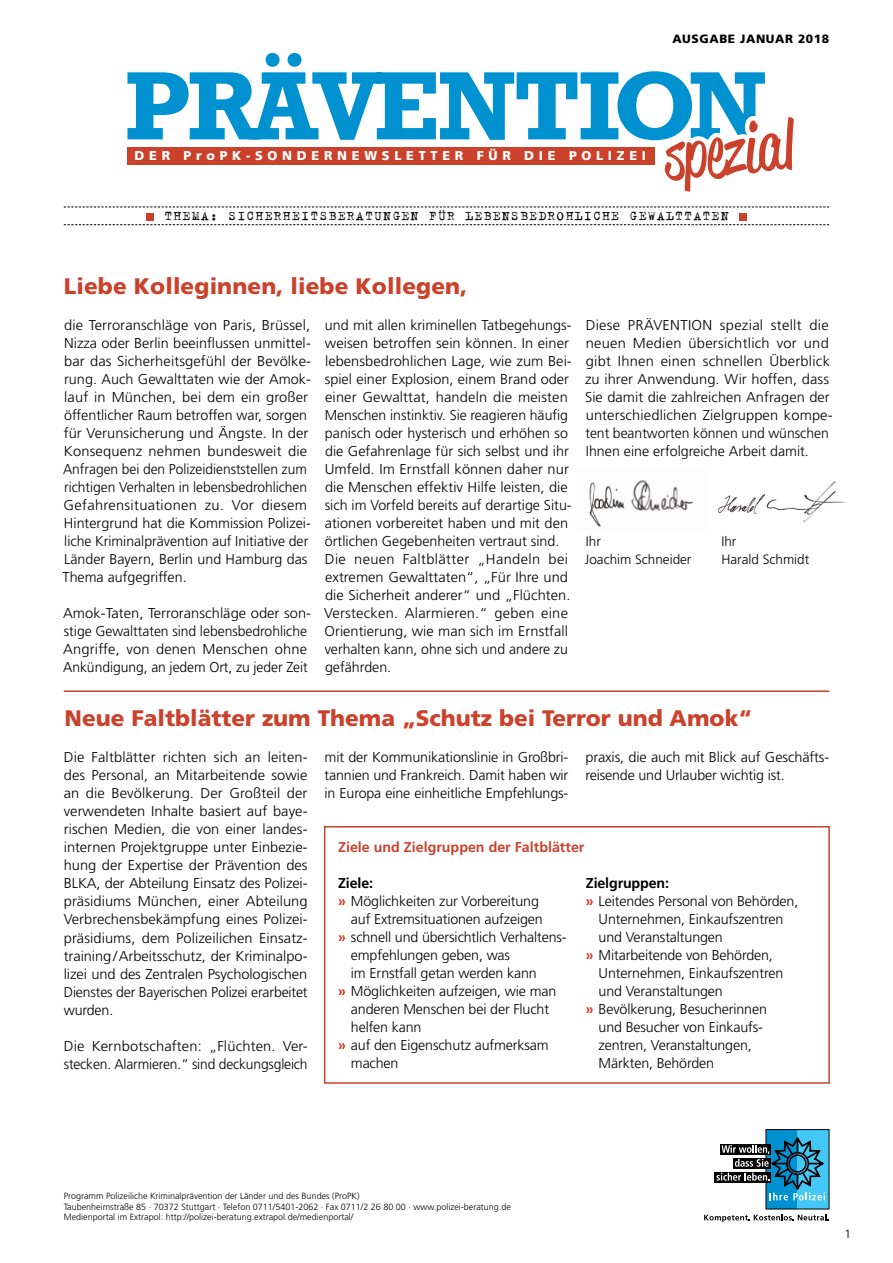
<style>
.page{position:relative;width:893px;height:1263px;background:#fff}
.page>*{position:absolute;margin:0;border:0;box-sizing:border-box;transform-origin:0 0}
.t1{font:900 22.5px "Frutiger LT Std";color:#ca422c}
.t2{font:300 14.25px/18px "Frutiger LT Std";color:#000}
.t3{font:14.25px "Trixie";letter-spacing:.09em;color:#000}
.t4{font:700 14.25px "Frutiger LT Std";color:#ca422c}
.t5{font:700 14.25px "Frutiger LT Std";letter-spacing:-.01em;color:#000}
.t6{font:300 13.5px "Frutiger LT Std";color:#000}
.t7{font:900 12.75px "Frutiger LT Std";letter-spacing:.37em;color:#fff}
.t8{font:900 12px "Frutiger LT Std";letter-spacing:.05em;color:#000}
.t9{font:300 12px "Frutiger LT Std";color:#000}
.t10{font:300 9px/10.5px "Frutiger LT Std";color:#000}
.s1{font-weight:700;color:#ca422c}
</style>
<div class="page">
<div style="left:128px;top:147px;width:527px;height:17px;background:#ca422c"></div>
<svg style="left:64px;top:207px;width:765px;height:1px"></svg>
<svg style="left:64px;top:224px;width:765px;height:1px"></svg>
<div style="left:147px;top:213px;width:7px;height:7px;background:#ca422c"></div>
<svg style="left:704px;top:1214px;width:125px;height:8px"></svg>
<div style="left:766px;top:1129px;width:31px;height:80px;background:#0091d1"></div>
<div style="left:797px;top:1129px;width:32px;height:80px;background:#44c8f5"></div>
<div style="left:766px;top:1129px;width:63px;height:80px;border:1px solid #000"></div>
<div style="left:714px;top:1171px;width:57px;height:11px;background:#000"></div>
<svg style="left:716px;top:1135px;width:109px;height:65px"></svg>
<svg style="left:127px;top:53px;width:529px;height:87px"></svg>
<svg style="left:656px;top:71px;width:147px;height:155px"></svg>
<svg style="left:665px;top:117px;width:129px;height:75px"></svg>
<img style="left:589px;top:480px;width:105px;height:47px">
<img style="left:717px;top:481px;width:128px;height:41px">
<hr style="left:64px;top:690px;width:765px;height:2px;background:#ca422c">
<div style="left:324px;top:826px;width:506px;height:258px;border:2px solid #ca422c"></div>
<p class="t8" style="left:672px;top:31px;width:158px">AUSGABE JANUAR 2018</p>
<p class="t7" style="left:135px;top:148px;width:513px">DER ProPK-SONDERNEWSLETTER FÜR DIE POLIZEI</p>
<p class="t3" style="left:164px;top:207px;width:566px">THEMA: SICHERHEITSBERATUNGEN FÜR LEBENSBEDROHLICHE GEWALTTATEN</p>
<h1 class="t1" style="left:64px;top:273px;width:405px">Liebe Kolleginnen, liebe Kollegen,</h1>
<p class="t2" style="left:324px;top:317px;width:249px">und mit allen kriminellen Tatbegehungs&shy;weisen betroffen sein können. In einer lebensbedrohlichen Lage, wie zum Bei&shy;spiel einer Explosion, einem Brand oder einer Gewalttat, handeln die meisten Menschen instinktiv. Sie reagieren häufig panisch oder hysterisch und erhöhen so die Gefahrenlage für sich selbst und ihr Umfeld. Im Ernstfall können daher nur die Menschen effektiv Hilfe leisten, die sich im Vorfeld bereits auf derartige Situ&shy;ationen vorbereitet haben und mit den örtlichen Gegebenheiten vertraut sind.<br>Die neuen Faltblätter „Handeln bei extremen Gewalttaten“, „Für Ihre und die Sicherheit anderer“ und „Flüchten.<br>Verstecken. Alarmieren.“ geben eine Orientierung, wie man sich im Ernstfall verhalten kann, ohne sich und andere zu gefährden.</p>
<p class="t2" style="left:585px;top:317px;width:249px">Diese PRÄVENTION spezial stellt die neuen Medien übersichtlich vor und gibt Ihnen einen schnellen Überblick zu ihrer Anwendung. Wir hoffen, dass Sie damit die zahlreichen Anfragen der unterschiedlichen Zielgruppen kompe&shy;tent beantworten können und wünschen Ihnen eine erfolgreiche Arbeit damit.</p>
<h1 class="t1" style="left:64px;top:705px;width:689px">Neue Faltblätter zum Thema „Schutz bei Terror und Amok“</h1>
<p class="t2" style="left:63px;top:317px;width:250px">die Terroranschläge von Paris, Brüssel, Nizza oder Berlin beeinflussen unmittel&shy;bar das Sicherheitsgefühl der Bevölke&shy;rung. Auch Gewalttaten wie der Amok&shy;lauf in München, bei dem ein großer öffentlicher Raum betroffen war, sorgen für Verunsicherung und Ängste. In der Konsequenz nehmen bundesweit die Anfragen bei den Polizeidienststellen zum richtigen Verhalten in lebensbedrohlichen Gefahrensituationen zu. Vor diesem Hintergrund hat die Kommission Polizei&shy;liche Kriminalprävention auf Initiative der Länder Bayern, Berlin und Hamburg das Thema aufgegriffen.</p>
<p class="t2" style="left:63px;top:605px;width:249px">Amok-Taten, Terroranschläge oder son&shy;stige Gewalttaten sind lebensbedrohliche Angriffe, von denen Menschen ohne Ankündigung, an jedem Ort, zu jeder Zeit</p>
<p class="t6" style="left:586px;top:534px;width:16px">Ihr</p>
<p class="t6" style="left:721px;top:534px;width:16px">Ihr</p>
<p class="t6" style="left:585px;top:552px;width:108px">Joachim Schneider</p>
<p class="t6" style="left:721px;top:552px;width:89px">Harald Schmidt</p>
<p class="t2" style="left:64px;top:749px;width:245px;text-align:justify">Die Faltblätter richten sich an leiten&shy;des Personal, an Mitarbeitende sowie an die Bevölkerung. Der Großteil der verwendeten Inhalte basiert auf baye&shy;rischen Medien, die von einer landes&shy;internen Projektgruppe unter Einbezie&shy;hung der Expertise der Prävention des BLKA, der Abteilung Einsatz des Polizei&shy;präsidiums München, einer Abteilung Verbrechensbekämpfung eines Polizei&shy;präsidiums, dem Polizeilichen Einsatz&shy;training/Arbeitsschutz, der Kriminalpo&shy;lizei und des Zentralen Psychologischen Dienstes der Bayerischen Polizei erarbeitet wurden.</p>
<p class="t2" style="left:64px;top:1037px;width:245px">Die Kernbotschaften: „Flüchten. Ver&shy;stecken. Alarmieren.“ sind deckungsgleich</p>
<p class="t2" style="left:325px;top:749px;width:245px;text-align:justify">mit der Kommunikationslinie in Großbri&shy;tannien und Frankreich. Damit haben wir in Europa eine einheitliche Empfehlungs-</p>
<p class="t2" style="left:585px;top:749px;width:245px">praxis, die auch mit Blick auf Geschäfts&shy;reisende und Urlauber wichtig ist.</p>
<p class="t4" style="left:338px;top:839px;width:248px">Ziele und Zielgruppen der Faltblätter</p>
<p class="t5" style="left:338px;top:875px;width:36px">Ziele:</p>
<p class="t2" style="left:338px;top:893px;width:202px"><span class="s1">»</span> Möglichkeiten zur Vorbereitung</p>
<p class="t2" style="left:351px;top:911px;width:193px">auf Extremsituationen aufzeigen</p>
<p class="t2" style="left:338px;top:929px;width:230px"><span class="s1">»</span> schnell und übersichtlich Verhaltens-</p>
<p class="t2" style="left:351px;top:947px;width:161px">empfehlungen geben, was</p>
<p class="t2" style="left:351px;top:965px;width:187px">im Ernstfall getan werden kann</p>
<p class="t2" style="left:338px;top:983px;width:220px"><span class="s1">»</span> Möglichkeiten aufzeigen, wie man</p>
<p class="t2" style="left:351px;top:1001px;width:200px">anderen Menschen bei der Flucht</p>
<p class="t2" style="left:351px;top:1019px;width:72px">helfen kann</p>
<p class="t2" style="left:338px;top:1037px;width:212px"><span class="s1">»</span> auf den Eigenschutz aufmerksam</p>
<p class="t2" style="left:351px;top:1055px;width:49px">machen</p>
<p class="t5" style="left:586px;top:875px;width:85px">Zielgruppen:</p>
<p class="t2" style="left:586px;top:893px;width:214px"><span class="s1">»</span> Leitendes Personal von Behörden,</p>
<p class="t2" style="left:599px;top:911px;width:186px">Unternehmen, Einkaufszentren</p>
<p class="t2" style="left:599px;top:929px;width:126px">und Veranstaltungen</p>
<p class="t2" style="left:586px;top:947px;width:188px"><span class="s1">»</span> Mitarbeitende von Behörden,</p>
<p class="t2" style="left:599px;top:965px;width:186px">Unternehmen, Einkaufszentren</p>
<p class="t2" style="left:599px;top:983px;width:126px">und Veranstaltungen</p>
<p class="t2" style="left:586px;top:1001px;width:183px"><span class="s1">»</span> Bevölkerung, Besucherinnen</p>
<p class="t2" style="left:599px;top:1019px;width:166px">und Besucher von Einkaufs-</p>
<p class="t2" style="left:599px;top:1037px;width:155px">zentren, Veranstaltungen,</p>
<p class="t2" style="left:599px;top:1055px;width:117px">Märkten, Behörden</p>
<p class="t10" style="left:64px;top:1191px;width:449px">Programm Polizeiliche Kriminalprävention der Länder und des Bundes (ProPK)<br>Taubenheimstraße 85 · 70372 Stuttgart · Telefon 0711/5401-2062 · Fax 0711/2 26 80 00 · www.polizei-beratung.de<br>Medienportal im Extrapol: http://polizei-beratung.extrapol.de/medienportal/</p>
<p class="t9" style="left:844px;top:1227px;width:8px">1</p>
</div>
